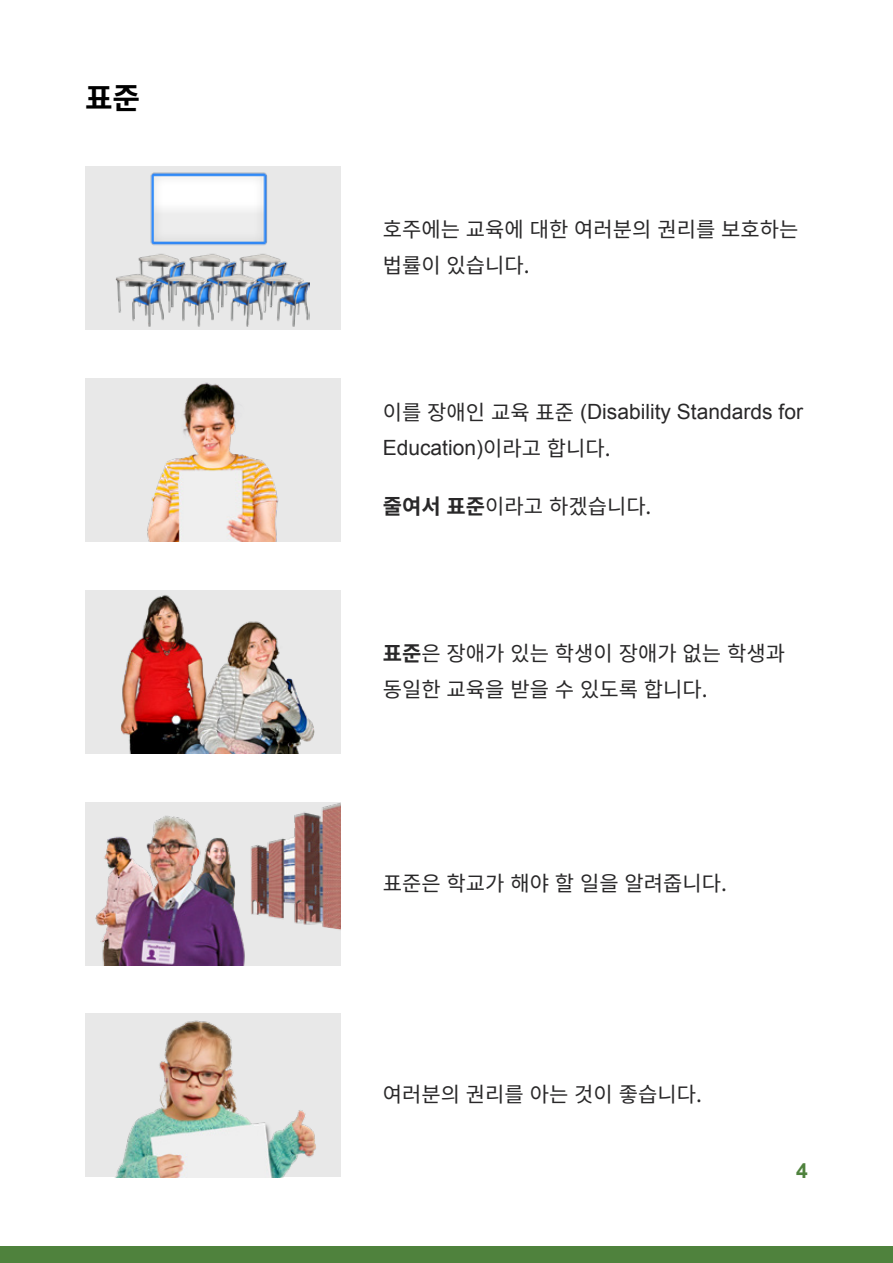
<style>
.page{position:relative;width:893px;height:1263px;background:#fff}
.page>*{position:absolute;margin:0;border:0;box-sizing:border-box;transform-origin:0 0}
.t1{font:700 30px "Noto Sans CJ Kkr";color:#000}
.t2{font:21px/36px "Noto Sans CJ Kkr";color:#292829}
.t3{font:21px/36px "Arial";color:#292829}
.t4{font:700 21px "Arial";color:#4f823d}
.s1{font-family:"Noto Sans CJ Kkr"}
.s2{font-weight:700}
</style>
<div class="page">
<div style="left:0;top:1246px;width:893px;height:17px;background:#4f823d"></div>
<div style="left:85px;top:166px;width:255px;height:164px;background:#e8e8e8"></div>
<img style="left:116px;top:172px;width:194px;height:155px">
<div style="left:85px;top:378px;width:255px;height:164px;background:#e8e8e8"></div>
<img style="left:147px;top:382px;width:132px;height:160px">
<div style="left:85px;top:590px;width:255px;height:164px;background:#e8e8e8"></div>
<img style="left:121px;top:595px;width:194px;height:159px">
<div style="left:85px;top:802px;width:255px;height:163px;background:#e8e8e8"></div>
<img style="left:250px;top:803px;width:90px;height:127px">
<img style="left:95px;top:815px;width:150px;height:150px">
<img style="left:85px;top:1015px;width:255px;height:162px">
<h2 class="t1" style="left:85px;top:81px;width:57px">표준</h2>
<p class="t2" style="left:383px;top:212px;width:417px">호주에는 교육에 대한 여러분의 권리를 보호하는 법률이 있습니다.</p>
<p class="t3" style="left:383px;top:394px;width:422px"><span class="s1">이를 장애인 교육 표준</span> (Disability Standards for<br>Education)<span class="s1">이라고 합니다.</span></p>
<p class="t2" style="left:383px;top:489px;width:270px"><span class="s2">줄여서 표준</span>이라고 하겠습니다.</p>
<p class="t2" style="left:383px;top:636px;width:404px"><span class="s2">표준</span>은 장애가 있는 학생이 장애가 없는 학생과 동일한 교육을 받을 수 있도록 합니다.</p>
<p class="t2" style="left:383px;top:865px;width:346px">표준은 학교가 해야 할 일을 알려줍니다.</p>
<p class="t2" style="left:383px;top:1077px;width:321px">여러분의 권리를 아는 것이 좋습니다.</p>
<p class="t4" style="left:796px;top:1157px;width:13px">4</p>
</div>
